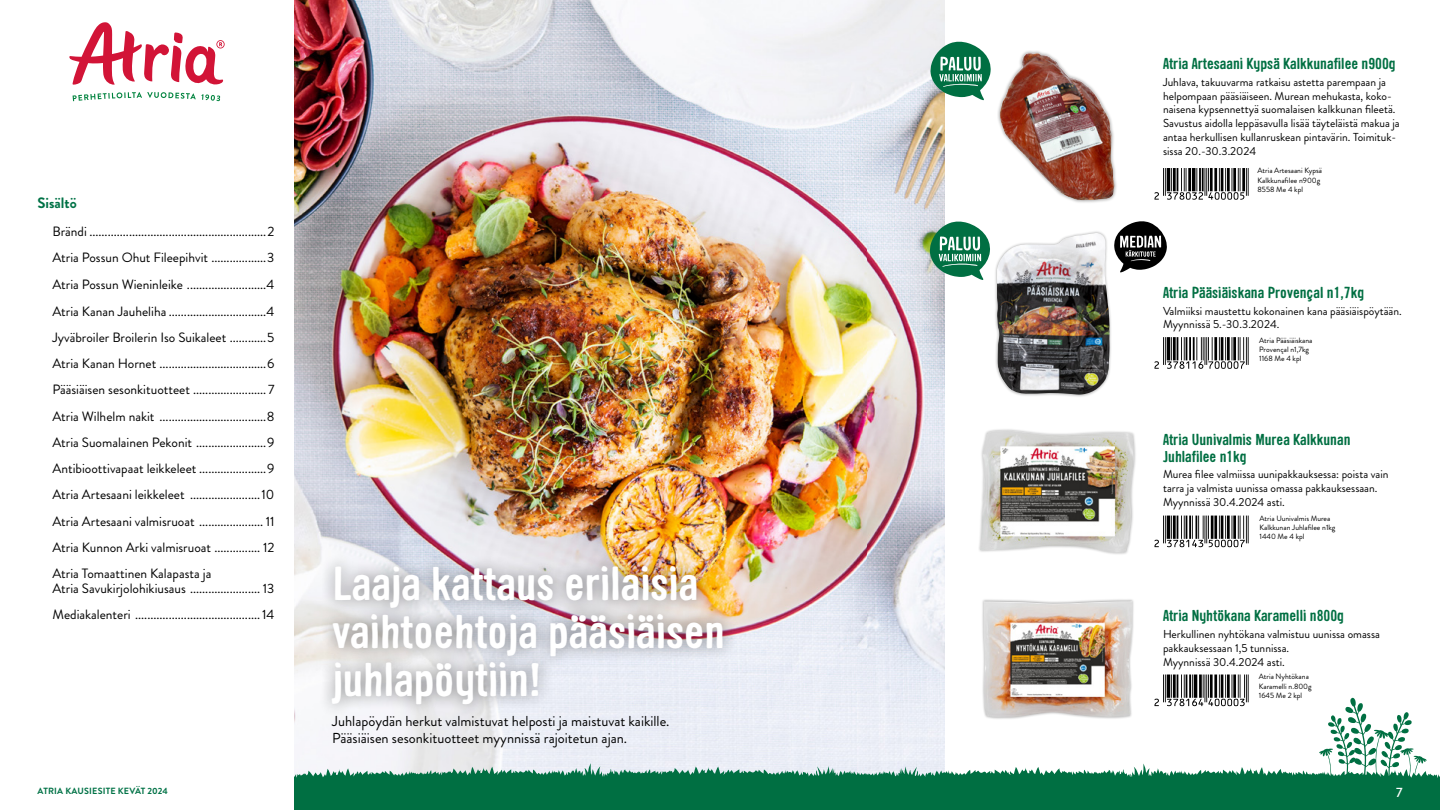
<style>
.page{position:relative;width:1440px;height:810px;background:#fff}
.page>*{position:absolute;margin:0;border:0;box-sizing:border-box;transform-origin:0 0}
.t1{font:700 46.2px/48.2px "Sini";color:#fff}
.t2{font:700 15.38px/16.4px "Sini";color:#006f42}
.t3{font:700 15px "Brandon Grotesque";color:#007246}
.t4{font:14.4px/17.3px "Brandon Grotesque";color:#000}
.t5{font:13.5px/26.2px "Brandon Grotesque";color:#000}
.t6{font:500 13.5px "Brandon Grotesque";color:#fff}
.t7{font:11.55px/13.9px "Brandon Grotesque";color:#000}
.t8{font:700 9px "Brandon Grotesque";letter-spacing:.02em;color:#007246}
.t9{font:7.73px/9.2px "Brandon Grotesque";color:#000}
</style>
<div class="page">
<svg style="left:69px;top:22px;width:156px;height:80px"></svg>
<img style="left:294px;top:0;width:650px;height:675px">
<div style="left:318px;top:552px;width:420px;height:167px;background:#000;opacity:.48"></div>
<div style="left:977px;top:428px;width:159px;height:128px;background:#000;opacity:.35"></div>
<img style="left:980px;top:431px;width:154px;height:122px">
<div style="left:981px;top:599px;width:154px;height:121px;background:#000;opacity:.35"></div>
<img style="left:984px;top:601px;width:148px;height:74px">
<div style="left:997px;top:50px;width:121px;height:153px;background:#000;opacity:.35"></div>
<img style="left:1000px;top:53px;width:115px;height:147px">
<div style="left:994px;top:230px;width:119px;height:167px;background:#000;opacity:.35"></div>
<img style="left:997px;top:233px;width:113px;height:162px">
<svg style="left:1114px;top:221px;width:53px;height:51px"></svg>
<svg style="left:930px;top:221px;width:60px;height:59px"></svg>
<svg style="left:930px;top:41px;width:61px;height:59px"></svg>
<svg style="left:1154px;top:168px;width:95px;height:32px"></svg>
<svg style="left:1154px;top:337px;width:95px;height:32px"></svg>
<svg style="left:1154px;top:516px;width:95px;height:31px"></svg>
<svg style="left:294px;top:675px;width:1146px;height:135px"></svg>
<p class="t3" style="left:38px;top:192px;width:41px">Sisältö</p>
<p class="t5" style="left:52px;top:218px;width:223px">Brändi ..........................................................2<br>Atria Possun Ohut Fileepihvit ..................3</p>
<p class="t5" style="left:52px;top:272px;width:223px;text-align:justify">Atria Possun Wieninleike ..........................4<br>Atria Kanan Jauheliha ................................4<br>Jyväbroiler Broilerin Iso Suikaleet ............5</p>
<p class="t5" style="left:52px;top:377px;width:223px">Pääsiäisen sesonkituotteet ........................7<br>Atria Wilhelm nakit ...................................8</p>
<p class="t5" style="left:52px;top:350px;width:223px">Atria Kanan Hornet ...................................6</p>
<p class="t5" style="left:52px;top:429px;width:223px;text-align:justify">Atria Suomalainen Pekonit .......................9<br>Antibioottivapaat leikkeleet ......................9<br>Atria Artesaani leikkeleet .......................10<br>Atria Artesaani valmisruoat ..................... 11</p>
<p class="t5" style="left:52px;top:534px;width:223px">Atria Kunnon Arki valmisruoat ............... 12<br>Atria Tomaattinen Kalapasta ja</p>
<p class="t5" style="left:52px;top:575px;width:223px">Atria Savukirjolohikiusaus ....................... 13<br>Mediakalenteri .........................................14</p>
<p class="t8" style="left:38px;top:784px;width:132px">ATRIA KAUSIESITE KEVÄT 2024</p>
<h1 class="t1" style="left:332px;top:558px;width:394px">Laaja kattaus erilaisia vaihtoehtoja pääsiäisen juhlapöytiin!</h1>
<p class="t4" style="left:332px;top:712px;width:339px">Juhlapöydän herkut valmistuvat helposti ja maistuvat kaikille.<br>Pääsiäisen sesonkituotteet myynnissä rajoitetun ajan.</p>
<p class="t2" style="left:1163px;top:55px;width:234px">Atria Artesaani Kypsä Kalkkunafilee n900g</p>
<p class="t7" style="left:1163px;top:75px;width:238px">Juhlava, takuuvarma ratkaisu astetta parempaan ja helpompaan pääsiäiseen. Murean mehukasta, koko&shy;naisena kypsennettyä suomalaisen kalkkunan fileetä.<br>Savustus aidolla leppäsavulla lisää täyteläistä makua ja antaa herkullisen kullanruskean pintavärin. Toimituk&shy;sissa 20.-30.3.2024</p>
<p class="t9" style="left:1257px;top:166px;width:66px">Atria Artesaani Kypsä<br>Kalkkunafilee n900g<br>8558 Me 4 kpl</p>
<p class="t2" style="left:1163px;top:284px;width:202px">Atria Pääsiäiskana Provençal n1,7kg</p>
<p class="t7" style="left:1163px;top:304px;width:240px">Valmiiksi maustettu kokonainen kana pääsiäispöytään.<br>Myynnissä 5.-30.3.2024.</p>
<p class="t9" style="left:1259px;top:335px;width:55px">Atria Pääsiäiskana<br>Provençal n1,7kg<br>1168 Me 4 kpl</p>
<p class="t2" style="left:1163px;top:431px;width:189px">Atria Uunivalmis Murea Kalkkunan<br>Juhlafilee n1kg</p>
<p class="t7" style="left:1163px;top:468px;width:227px">Murea filee valmiissa uunipakkauksessa: poista vain tarra ja valmista uunissa omassa pakkauksessaan.<br>Myynnissä 30.4.2024 asti.</p>
<p class="t9" style="left:1260px;top:514px;width:77px">Atria Uunivalmis Murea<br>Kalkkunan Juhlafilee n1kg<br>1440 Me 4 kpl</p>
<p class="t2" style="left:1163px;top:608px;width:182px">Atria Nyhtökana Karamelli n800g</p>
<p class="t7" style="left:1163px;top:627px;width:218px">Herkullinen nyhtökana valmistuu uunissa omassa pakkauksessaan 1,5 tunnissa.<br>Myynnissä 30.4.2024 asti.</p>
<p class="t9" style="left:1259px;top:672px;width:54px">Atria Nyhtökana<br>Karamelli n.800g<br>1645 Me 2 kpl</p>
<p class="t6" style="left:1396px;top:784px;width:8px">7</p>
</div>
